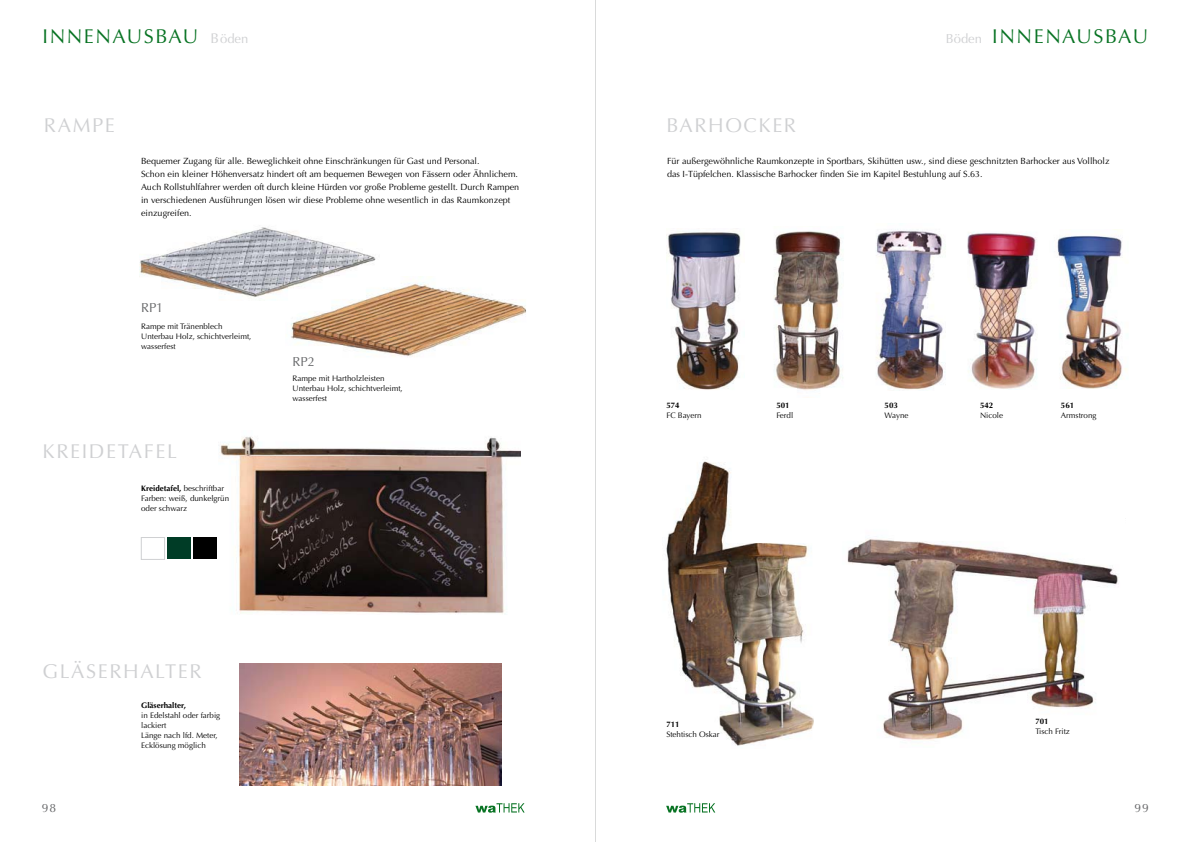
<style>
.page{position:relative;width:1191px;height:842px;background:#fff}
.page>*{position:absolute;margin:0;border:0;box-sizing:border-box;transform-origin:0 0}
.t1{font:20px "Optima";letter-spacing:.08em;color:#cfd0d2}
.t2{font:20px "Optima";letter-spacing:.08em;color:#087323}
.t3{font:13px "Optima";color:#646567}
.t4{font:12px "Optima";color:#646567}
.t5{font:9px/13px "Optima";color:#000}
.t6{font:8px/10px "Optima";color:#000}
.t7{font:700 8px "Optima";color:#000}
.s1{font-size:14px;color:#cfd0d2}
.s2{font-size:13px;color:#cfd0d2}
.s3{font-weight:700}
</style>
<div class="page">
<svg style="left:475px;top:803px;width:49px;height:10px"></svg>
<img style="left:139px;top:227px;width:237px;height:71px">
<img style="left:285px;top:276px;width:241px;height:81px">
<img style="left:220px;top:436px;width:300px;height:178px">
<div style="left:141px;top:537px;width:24px;height:23px;border:1px solid #cfd0d2"></div>
<div style="left:168px;top:537px;width:23px;height:22px;background:#003c26"></div>
<div style="left:194px;top:537px;width:23px;height:22px;background:#000"></div>
<img style="left:240px;top:664px;width:261px;height:121px">
<svg style="left:666px;top:803px;width:49px;height:10px"></svg>
<img style="left:666px;top:231px;width:75px;height:159px">
<img style="left:774px;top:231px;width:69px;height:159px">
<img style="left:967px;top:232px;width:70px;height:157px">
<img style="left:1057px;top:234px;width:70px;height:154px">
<img style="left:876px;top:229px;width:70px;height:161px">
<img style="left:847px;top:539px;width:272px;height:202px">
<img style="left:666px;top:461px;width:147px;height:285px">
<hr style="left:595px;top:0;width:1px;height:842px;background:#d9dada">
<h1 class="t2" style="left:42px;top:24px;width:207px">INNENAUSBAU <span class="s1">B</span><span class="s2">öden</span></h1>
<h1 class="t1" style="left:44px;top:113px;width:72px">RAMPE</h1>
<p class="t5" style="left:141px;top:155px;width:379px">Bequemer Zugang für alle. Beweglichkeit ohne Einschränkungen für Gast und Personal.<br>Schon ein kleiner Höhenversatz hindert oft am bequemen Bewegen von Fässern oder Ähnlichem.<br>Auch Rollstuhlfahrer werden oft durch kleine Hürden vor große Probleme gestellt. Durch Rampen in verschiedenen Ausführungen lösen wir diese Probleme ohne wesentlich in das Raumkonzept einzugreifen.</p>
<h2 class="t3" style="left:141px;top:300px;width:24px">RP1</h2>
<p class="t6" style="left:141px;top:321px;width:112px">Rampe mit Tränenblech<br>Unterbau Holz, schichtverleimt, wasserfest</p>
<h2 class="t3" style="left:292px;top:354px;width:24px">RP2</h2>
<p class="t6" style="left:292px;top:374px;width:112px">Rampe mit Hartholzleisten<br>Unterbau Holz, schichtverleimt, wasserfest</p>
<h1 class="t1" style="left:43px;top:440px;width:136px">KREIDETAFEL</h1>
<p class="t6" style="left:141px;top:484px;width:90px"><span class="s3">Kreidetafel,</span> beschriftbar<br>Farben: weiß, dunkelgrün oder schwarz</p>
<h1 class="t1" style="left:43px;top:660px;width:161px">GLÄSERHALTER</h1>
<h3 class="t4" style="left:42px;top:801px;width:16px">98</h3>
<p class="t7" style="left:141px;top:701px;width:46px">Gläserhalter,</p>
<p class="t6" style="left:141px;top:711px;width:81px">in Edelstahl oder farbig lackiert<br>Länge nach lfd. Meter,<br>Ecklösung möglich</p>
<h1 class="t2" style="left:945px;top:24px;width:204px"><span class="s2">Böden</span> INNENAUSBAU</h1>
<h1 class="t1" style="left:666px;top:113px;width:131px">BARHOCKER</h1>
<p class="t5" style="left:667px;top:155px;width:444px">Für außergewöhnliche Raumkonzepte in Sportbars, Skihütten usw., sind diese geschnitzten Barhocker aus Vollholz das I-Tüpfelchen. Klassische Barhocker finden Sie im Kapitel Bestuhlung auf S.63.</p>
<p class="t7" style="left:666px;top:401px;width:15px">574</p>
<p class="t6" style="left:666px;top:410px;width:37px">FC Bayern</p>
<p class="t7" style="left:776px;top:401px;width:15px">501</p>
<p class="t6" style="left:776px;top:410px;width:18px">Ferdl</p>
<p class="t7" style="left:884px;top:401px;width:15px">503</p>
<p class="t6" style="left:884px;top:410px;width:25px">Wayne</p>
<p class="t7" style="left:980px;top:401px;width:15px">542</p>
<p class="t6" style="left:980px;top:410px;width:25px">Nicole</p>
<p class="t7" style="left:1061px;top:401px;width:15px">561</p>
<p class="t6" style="left:1061px;top:410px;width:37px">Armstrong</p>
<p class="t7" style="left:666px;top:720px;width:15px">711</p>
<p class="t6" style="left:666px;top:730px;width:55px">Stehtisch Oskar</p>
<p class="t7" style="left:1035px;top:717px;width:15px">701</p>
<p class="t6" style="left:1035px;top:726px;width:36px">Tisch Fritz</p>
<h3 class="t4" style="left:1134px;top:801px;width:16px">99</h3>
</div>
